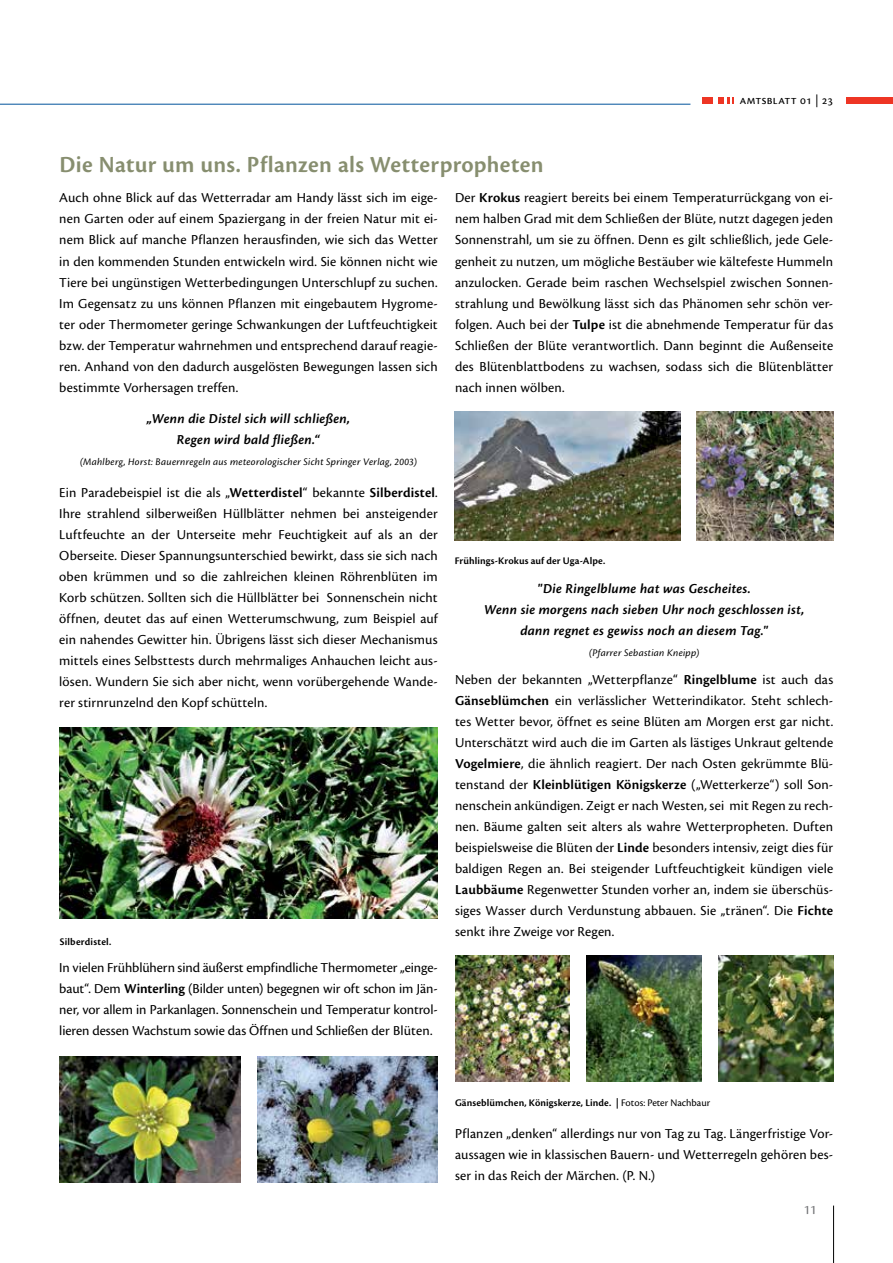
<style>
.page{position:relative;width:893px;height:1263px;background:#fff}
.page>*{position:absolute;margin:0;border:0;box-sizing:border-box;transform-origin:0 0}
.t1{font:600 24px "Cronos Pro";letter-spacing:.015em;color:#878e6f}
.t2{font:14.25px/21px "Cronos Pro";letter-spacing:.01em;color:#000;text-align:justify}
.t3{font:italic 600 14.25px/21px "Cronos Pro";letter-spacing:.015em;color:#000;text-align:center}
.t4{font:13.5px "Cronos Pro";color:#6d6e71}
.t5{font:12.75px "Cronos Pro";letter-spacing:.02em;color:#000}
.t6{font:600 10.5px "Cronos Pro";letter-spacing:.01em;color:#000}
.t7{font:italic 10.5px "Cronos Pro";letter-spacing:.025em;color:#000}
.s1{font-weight:600}
.s2{font-weight:400}
</style>
<div class="page">
<hr style="left:833px;top:1205px;width:1px;height:58px;background:#000">
<svg style="left:719px;top:98px;width:14px;height:6px"></svg>
<div style="left:702px;top:98px;width:10px;height:6px;background:#ee3524"></div>
<div style="left:846px;top:98px;width:47px;height:6px;background:#ee3524"></div>
<hr style="left:0;top:104px;width:690px;height:1px;background:#00539b">
<img style="left:60px;top:727px;width:378px;height:192px">
<img style="left:60px;top:1056px;width:180px;height:126px">
<img style="left:257px;top:1056px;width:181px;height:126px">
<img style="left:454px;top:412px;width:227px;height:128px">
<img style="left:696px;top:412px;width:137px;height:128px">
<img style="left:455px;top:955px;width:115px;height:126px">
<img style="left:587px;top:955px;width:114px;height:126px">
<img style="left:718px;top:955px;width:115px;height:126px">
<p class="t5" style="left:740px;top:92px;width:95px">amtsblatt 01 | 23</p>
<h1 class="t1" style="left:60px;top:151px;width:485px">Die Natur um uns. Pflanzen als Wetterpropheten</h1>
<p class="t2" style="left:59px;top:188px;width:380px">Auch ohne Blick auf das Wetterradar am Handy lässt sich im eige&shy;nen Garten oder auf einem Spaziergang in der freien Natur mit ei&shy;nem Blick auf manche Pflanzen herausfinden, wie sich das Wetter in den kommenden Stunden entwickeln wird. Sie können nicht wie Tiere bei ungünstigen Wetterbedingungen Unterschlupf zu suchen.<br>Im Gegensatz zu uns können Pflanzen mit eingebautem Hygrome&shy;ter oder Thermometer geringe Schwankungen der Luftfeuchtigkeit bzw. der Temperatur wahrnehmen und entsprechend darauf reagie&shy;ren. Anhand von den dadurch ausgelösten Bewegungen lassen sich bestimmte Vorhersagen treffen.</p>
<p class="t3" style="left:147px;top:408px;width:205px">„Wenn die Distel sich will schließen,<br>Regen wird bald fließen.“</p>
<p class="t7" style="left:80px;top:456px;width:338px">(Mahlberg, Horst: Bauernregeln aus meteorologischer Sicht Springer Verlag, 2003)</p>
<p class="t2" style="left:59px;top:482px;width:381px">Ein Paradebeispiel ist die als „<span class="s1">Wetterdistel</span>“ bekannte <span class="s1">Silberdistel</span>.<br>Ihre strahlend silberweißen Hüllblätter nehmen bei ansteigender Luftfeuchte an der Unterseite mehr Feuchtigkeit auf als an der Oberseite. Dieser Spannungsunterschied bewirkt, dass sie sich nach oben krümmen und so die zahlreichen kleinen Röhrenblüten im Korb schützen. Sollten sich die Hüllblätter bei Sonnenschein nicht öffnen, deutet das auf einen Wetterumschwung, zum Beispiel auf ein nahendes Gewitter hin. Übrigens lässt sich dieser Mechanismus mittels eines Selbsttests durch mehrmaliges Anhauchen leicht aus&shy;lösen. Wundern Sie sich aber nicht, wenn vorübergehende Wande&shy;rer stirnrunzelnd den Kopf schütteln.</p>
<p class="t2" style="left:455px;top:188px;width:380px">Der <span class="s1">Krokus</span> reagiert bereits bei einem Temperaturrückgang von ei&shy;nem halben Grad mit dem Schließen der Blüte, nutzt dagegen jeden Sonnenstrahl, um sie zu öffnen. Denn es gilt schließlich, jede Gele&shy;genheit zu nutzen, um mögliche Bestäuber wie kältefeste Hummeln anzulocken. Gerade beim raschen Wechselspiel zwischen Sonnen&shy;strahlung und Bewölkung lässt sich das Phänomen sehr schön ver&shy;folgen. Auch bei der <span class="s1">Tulpe</span> ist die abnehmende Temperatur für das Schließen der Blüte verantwortlich. Dann beginnt die Außenseite des Blütenblattbodens zu wachsen, sodass sich die Blütenblätter nach innen wölben.</p>
<p class="t6" style="left:455px;top:555px;width:152px">Frühlings-Krokus auf der Uga-Alpe.</p>
<p class="t3" style="left:484px;top:578px;width:322px">"Die Ringelblume hat was Gescheites.<br>Wenn sie morgens nach sieben Uhr noch geschlossen ist, dann regnet es gewiss noch an diesem Tag."</p>
<p class="t7" style="left:589px;top:647px;width:112px">(Pfarrer Sebastian Kneipp)</p>
<p class="t2" style="left:455px;top:669px;width:380px">Neben der bekannten „Wetterpflanze“ <span class="s1">Ringelblume</span> ist auch das <span class="s1">Gänseblümchen</span> ein verlässlicher Wetterindikator. Steht schlech&shy;tes Wetter bevor, öffnet es seine Blüten am Morgen erst gar nicht.<br>Unterschätzt wird auch die im Garten als lästiges Unkraut geltende <span class="s1">Vogelmiere</span>, die ähnlich reagiert. Der nach Osten gekrümmte Blü&shy;tenstand der <span class="s1">Kleinblütigen Königskerze</span> („Wetterkerze“) soll Son&shy;nenschein ankündigen. Zeigt er nach Westen, sei mit Regen zu rech&shy;nen. Bäume galten seit alters als wahre Wetterpropheten. Duften beispielsweise die Blüten der <span class="s1">Linde</span> besonders intensiv, zeigt dies für baldigen Regen an. Bei steigender Luftfeuchtigkeit kündigen viele <span class="s1">Laubbäume</span> Regenwetter Stunden vorher an, indem sie überschüs&shy;siges Wasser durch Verdunstung abbauen. Sie „tränen“. Die <span class="s1">Fichte </span>senkt ihre Zweige vor Regen.</p>
<p class="t6" style="left:60px;top:935px;width:53px">Silberdistel.</p>
<p class="t2" style="left:59px;top:957px;width:380px">In vielen Frühblühern sind äußerst empfindliche Thermometer „einge&shy;baut“. Dem <span class="s1">Winterling</span> (Bilder unten) begegnen wir oft schon im Jän&shy;ner, vor allem in Parkanlagen. Sonnenschein und Temperatur kontrol&shy;lieren dessen Wachstum sowie das Öffnen und Schließen der Blüten.</p>
<p class="t6" style="left:455px;top:1097px;width:257px">Gänseblümchen, Königskerze, Linde. | <span class="s2">Fotos: Peter Nachbaur</span></p>
<p class="t2" style="left:455px;top:1123px;width:380px">Pflanzen „denken“ allerdings nur von Tag zu Tag. Längerfristige Vor&shy;aussagen wie in klassischen Bauern- und Wetterregeln gehören bes&shy;ser in das Reich der Märchen. (P. N.)</p>
<p class="t4" style="left:804px;top:1202px;width:14px">11</p>
</div>
